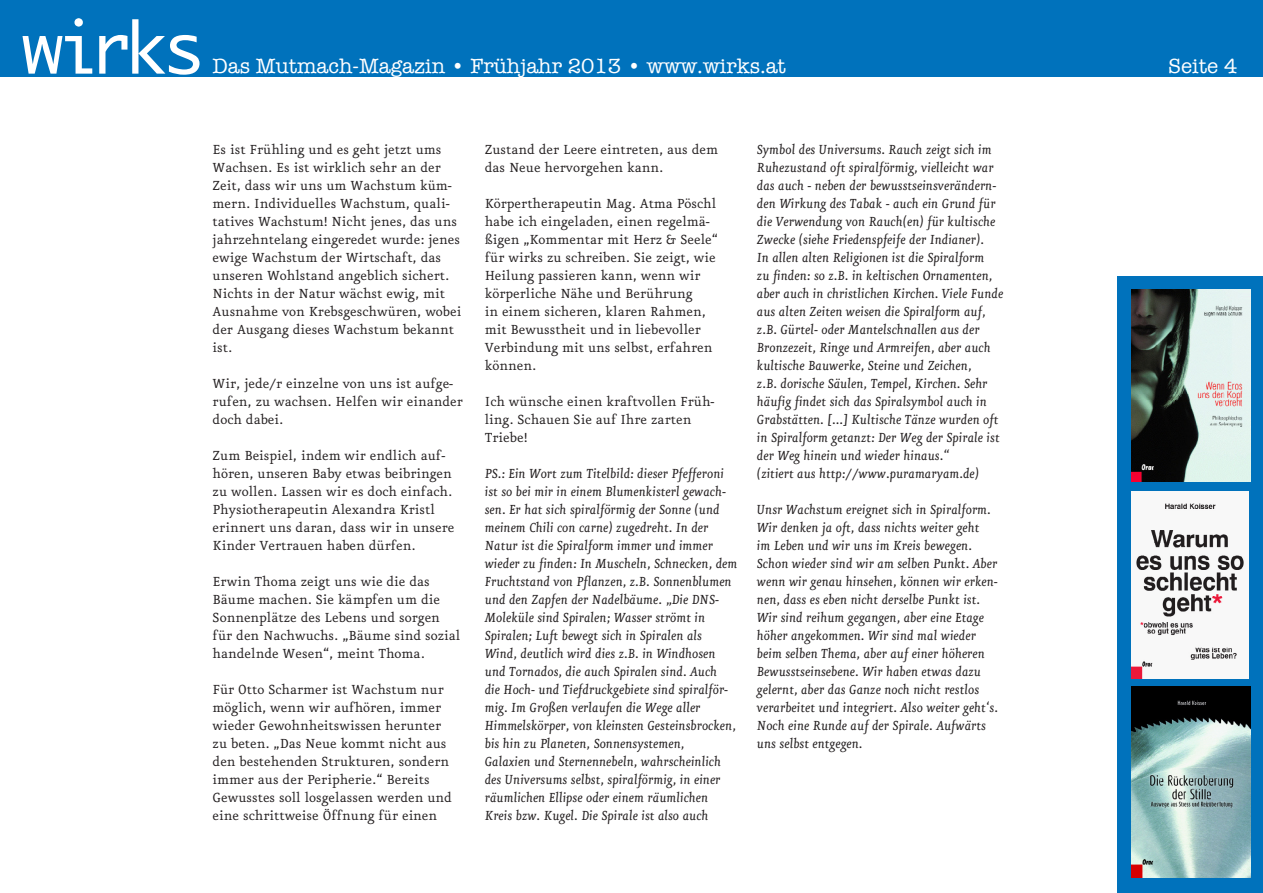
<style>
.page{position:relative;width:1263px;height:893px;background:#fff}
.page>*{position:absolute;margin:0;border:0;box-sizing:border-box;transform-origin:0 0}
.t1{font:21px "American Typewriter";color:#fff}
.t2{font:italic 15.75px/18px "Eureka";color:#231f20}
.t3{font:15.75px/18px "Eureka";color:#231f20}
</style>
<div class="page">
<div style="left:0;top:0;width:1263px;height:77px;background:#0072bc"></div>
<svg style="left:22px;top:18px;width:177px;height:57px"></svg>
<div style="left:1117px;top:276px;width:146px;height:617px;background:#0072bc"></div>
<img style="left:1131px;top:686px;width:119px;height:192px">
<img style="left:1131px;top:492px;width:117px;height:186px">
<img style="left:1131px;top:290px;width:119px;height:191px">
<p class="t1" style="left:213px;top:50px;width:575px">Das Mutmach-Magazin • Frühjahr 2013 • www.wirks.at</p>
<p class="t3" style="left:213px;top:141px;width:250px">Es ist Frühling und es geht jetzt ums Wachsen. Es ist wirklich sehr an der Zeit, dass wir uns um Wachstum küm&shy;mern. Individuelles Wachstum, quali&shy;tatives Wachstum! Nicht jenes, das uns jahrzehntelang eingeredet wurde: jenes ewige Wachstum der Wirtschaft, das unseren Wohlstand angeblich sichert.<br>Nichts in der Natur wächst ewig, mit Ausnahme von Krebsgeschwüren, wobei der Ausgang dieses Wachstum bekannt ist.</p>
<p class="t3" style="left:213px;top:375px;width:252px">Wir, jede/r einzelne von uns ist aufge&shy;rufen, zu wachsen. Helfen wir einander doch dabei.</p>
<p class="t3" style="left:213px;top:447px;width:243px">Zum Beispiel, indem wir endlich auf&shy;hören, unseren Baby etwas beibringen zu wollen. Lassen wir es doch einfach.<br>Physiotherapeutin Alexandra Kristl erinnert uns daran, dass wir in unsere Kinder Vertrauen haben dürfen.</p>
<p class="t3" style="left:213px;top:573px;width:249px">Erwin Thoma zeigt uns wie die das Bäume machen. Sie kämpfen um die Sonnenplätze des Lebens und sorgen für den Nachwuchs. „Bäume sind sozial handelnde Wesen“, meint Thoma.</p>
<p class="t3" style="left:213px;top:681px;width:241px">Für Otto Scharmer ist Wachstum nur möglich, wenn wir aufhören, immer wieder Gewohnheitswissen herunter zu beten. „Das Neue kommt nicht aus den bestehenden Strukturen, sondern immer aus der Peripherie.“ Bereits Gewusstes soll losgelassen werden und eine schrittweise Öffnung für einen</p>
<p class="t3" style="left:485px;top:141px;width:235px">Zustand der Leere eintreten, aus dem das Neue hervorgehen kann.</p>
<p class="t3" style="left:485px;top:195px;width:235px">Körpertherapeutin Mag. Atma Pöschl habe ich eingeladen, einen regelmä&shy;ßigen „Kommentar mit Herz &amp; Seele“ für wirks zu schreiben. Sie zeigt, wie<br>Heilung passieren kann, wenn wir körperliche Nähe und Berührung<br>in einem sicheren, klaren Rahmen, mit Bewusstheit und in liebevoller<br>Verbindung mit uns selbst, erfahren können.</p>
<p class="t3" style="left:485px;top:393px;width:231px">Ich wünsche einen kraftvollen Früh&shy;ling. Schauen Sie auf Ihre zarten<br>Triebe!</p>
<p class="t2" style="left:485px;top:465px;width:254px">PS.: Ein Wort zum Titelbild: dieser Pfefferoni ist so bei mir in einem Blumenkisterl gewach&shy;sen. Er hat sich spiralförmig der Sonne (und meinem Chili con carne) zugedreht. In der Natur ist die Spiralform immer und immer wieder zu finden: In Muscheln, Schnecken, dem Fruchtstand von Pflanzen, z.B. Sonnenblumen und den Zapfen der Nadelbäume. „Die DNS-Moleküle sind Spiralen; Wasser strömt in Spiralen; Luft bewegt sich in Spiralen als Wind, deutlich wird dies z.B. in Windhosen und Tornados, die auch Spiralen sind. Auch<br>die Hoch- und Tiefdruckgebiete sind spiralför&shy;mig. Im Großen verlaufen die Wege aller Himmelskörper, von kleinsten Gesteinsbrocken, bis hin zu Planeten, Sonnensystemen,<br>Galaxien und Sternennebeln, wahrscheinlich des Universums selbst, spiralförmig, in einer räumlichen Ellipse oder einem räumlichen Kreis bzw. Kugel. Die Spirale ist also auch</p>
<p class="t2" style="left:757px;top:141px;width:248px">Symbol des Universums. Rauch zeigt sich im Ruhezustand oft spiralförmig, vielleicht war das auch - neben der bewusstseinsverändern&shy;den Wirkung des Tabak - auch ein Grund für die Verwendung von Rauch(en) für kultische Zwecke (siehe Friedenspfeife der Indianer).<br>In allen alten Religionen ist die Spiralform<br>zu finden: so z.B. in keltischen Ornamenten, aber auch in christlichen Kirchen. Viele Funde aus alten Zeiten weisen die Spiralform auf, z.B. Gürtel- oder Mantelschnallen aus der Bronzezeit, Ringe und Armreifen, aber auch kultische Bauwerke, Steine und Zeichen,<br>z.B. dorische Säulen, Tempel, Kirchen. Sehr häufig findet sich das Spiralsymbol auch in Grabstätten. [...] Kultische Tänze wurden oft in Spiralform getanzt: Der Weg der Spirale ist der Weg hinein und wieder hinaus.“</p>
<p class="t2" style="left:757px;top:465px;width:224px">(zitiert aus http://www.puramaryam.de)</p>
<p class="t2" style="left:757px;top:501px;width:243px">Unsr Wachstum ereignet sich in Spiralform.<br>Wir denken ja oft, dass nichts weiter geht<br>im Leben und wir uns im Kreis bewegen.<br>Schon wieder sind wir am selben Punkt. Aber wenn wir genau hinsehen, können wir erken&shy;nen, dass es eben nicht derselbe Punkt ist.<br>Wir sind reihum gegangen, aber eine Etage höher angekommen. Wir sind mal wieder beim selben Thema, aber auf einer höheren Bewusstseinsebene. Wir haben etwas dazu gelernt, aber das Ganze noch nicht restlos verarbeitet und integriert. Also weiter geht‘s.<br>Noch eine Runde auf der Spirale. Aufwärts</p>
<p class="t2" style="left:757px;top:735px;width:107px">uns selbst entgegen.</p>
<p class="t1" style="left:1168px;top:50px;width:71px">Seite 4</p>
</div>
